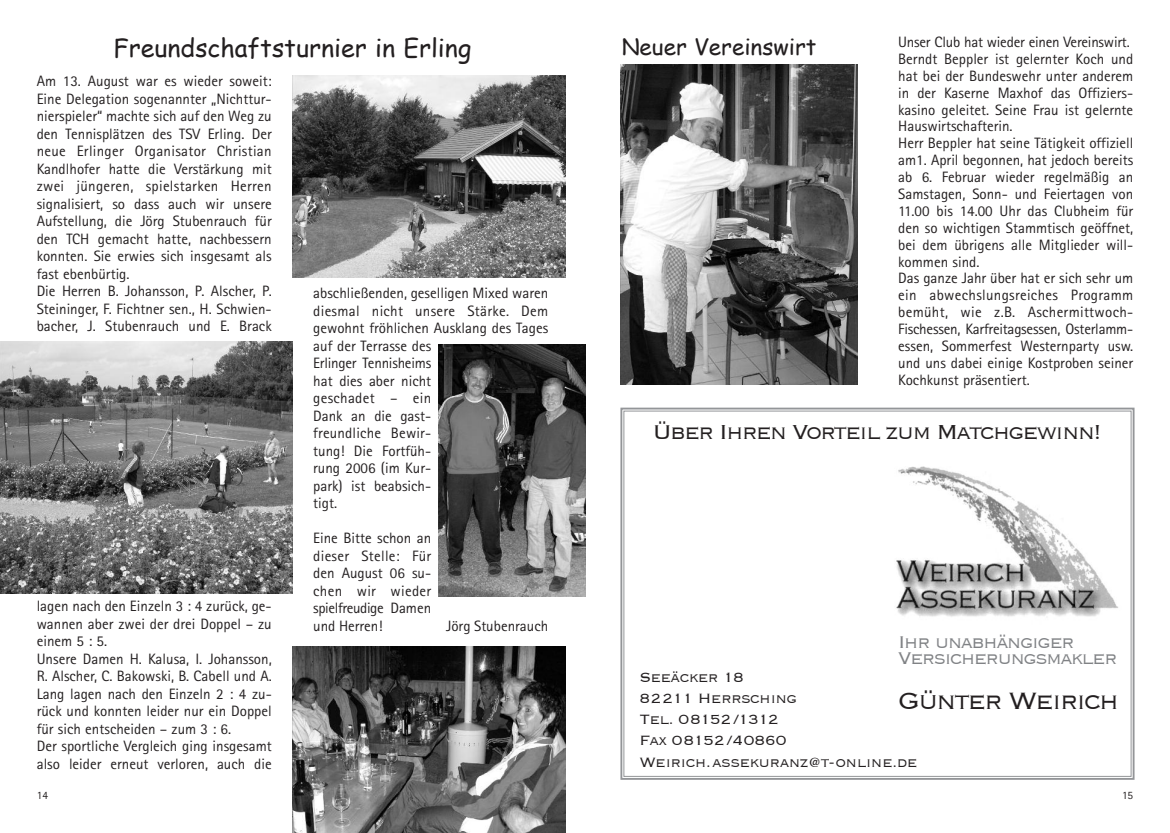
<style>
.page{position:relative;width:1170px;height:833px;background:#fff}
.page>*{position:absolute;margin:0;border:0;box-sizing:border-box;transform-origin:0 0}
.t1{font:300 30.62px "Copperplate";letter-spacing:-.075em;color:#231f20}
.t2{font:300 26.25px "Copperplate";letter-spacing:-.075em;color:#231f20}
.t3{font:25px "Comic Sans MS";color:#231f20}
.t4{font:22.5px "Comic Sans MS";color:#231f20}
.t5{font:300 22px/16.2px "Copperplate";letter-spacing:-.075em;color:#808285}
.t6{font:300 17.5px/21.2px "Copperplate";letter-spacing:-.035em;color:#231f20}
.t7{font:15px/17.5px "Rotis Sans Serif";color:#231f20}
.t8{font:11.25px "Rotis Sans Serif";color:#231f20}
</style>
<div class="page">
<img style="left:620px;top:65px;width:237px;height:319px">
<img style="left:292px;top:76px;width:273px;height:202px">
<img style="left:292px;top:647px;width:273px;height:186px">
<img style="left:0;top:342px;width:292px;height:251px">
<img style="left:438px;top:345px;width:147px;height:251px">
<img style="left:896px;top:466px;width:222px;height:151px">
<div style="left:620px;top:407px;width:514px;height:373px;border:2px solid #939598"></div>
<h3 class="t3" style="left:114px;top:29px;width:359px">Freundschaftsturnier in Erling</h3>
<p class="t7" style="left:37px;top:74px;width:236px">Am 13. August war es wieder soweit:<br>Eine Delegation sogenannter „Nichttur&shy;nierspieler“ machte sich auf den Weg zu den Tennisplätzen des TSV Erling. Der neue Erlinger Organisator Christian Kandlhofer hatte die Verstärkung mit zwei jüngeren, spielstarken Herren signalisiert, so dass auch wir unsere Aufstellung, die Jörg Stubenrauch für den TCH gemacht hatte, nachbessern konnten. Sie erwies sich insgesamt als fast ebenbürtig.<br>Die Herren B. Johansson, P. Alscher, P.<br>Steininger, F. Fichtner sen., H. Schwien&shy;bacher, J. Stubenrauch und E. Brack</p>
<p class="t7" style="left:37px;top:599px;width:236px">lagen nach den Einzeln 3 : 4 zurück, ge&shy;wannen aber zwei der drei Doppel – zu einem 5 : 5.<br>Unsere Damen H. Kalusa, I. Johansson, R. Alscher, C. Bakowski, B. Cabell und A.<br>Lang lagen nach den Einzeln 2 : 4 zu&shy;rück und konnten leider nur ein Doppel für sich entscheiden – zum 3 : 6.<br>Der sportliche Vergleich ging insgesamt also leider erneut verloren, auch die</p>
<p class="t8" style="left:37px;top:791px;width:13px">14</p>
<p class="t7" style="left:313px;top:286px;width:236px">abschließenden, geselligen Mixed waren diesmal nicht unsere Stärke. Dem gewohnt fröhlichen Ausklang des Tages auf der Terrasse des<br>Erlinger Tennisheims<br>hat dies aber nicht<br>geschadet – ein<br>Dank an die gast-<br>freundliche Bewir-<br>tung! Die Fortfüh-<br>rung 2006 (im Kur-<br>park) ist beabsich-<br>tigt.</p>
<p class="t7" style="left:313px;top:531px;width:119px;text-align:justify">Eine Bitte schon an dieser Stelle: Für den August 06 su&shy;chen wir wieder spielfreudige Damen und Herren!</p>
<p class="t7" style="left:446px;top:618px;width:104px">Jörg Stubenrauch</p>
<h3 class="t4" style="left:621px;top:30px;width:196px">Neuer Vereinswirt</h3>
<p class="t7" style="left:898px;top:35px;width:236px;line-height:16.9px">Unser Club hat wieder einen Vereinswirt.<br>Berndt Beppler ist gelernter Koch und hat bei der Bundeswehr unter anderem in der Kaserne Maxhof das Offiziers&shy;kasino geleitet. Seine Frau ist gelernte Hauswirtschafterin.<br>Herr Beppler hat seine Tätigkeit offiziell am1. April begonnen, hat jedoch bereits ab 6. Februar wieder regelmäßig an Samstagen, Sonn- und Feiertagen von 11.00 bis 14.00 Uhr das Clubheim für den so wichtigen Stammtisch geöffnet, bei dem übrigens alle Mitglieder will&shy;kommen sind.<br>Das ganze Jahr über hat er sich sehr um ein abwechslungsreiches Programm bemüht, wie z.B. Aschermittwoch-Fischessen, Karfreitagsessen, Osterlamm&shy;essen, Sommerfest Westernparty usw. und uns dabei einige Kostproben seiner Kochkunst präsentiert.</p>
<h2 class="t2" style="left:653px;top:419px;width:450px">Über Ihren Vorteil zum Matchgewinn!</h2>
<h3 class="t5" style="left:898px;top:634px;width:221px">Ihr unabhängiger<br>Versicherungsmakler</h3>
<h1 class="t1" style="left:898px;top:686px;width:223px">Günter Weirich</h1>
<p class="t6" style="left:639px;top:666px;width:279px">Seeäcker 18<br>82211 Herrsching<br>Tel. 08152/1312<br>Fax 08152/40860<br>Weirich.assekuranz@t-online.de</p>
<p class="t8" style="left:1121px;top:791px;width:13px">15</p>
</div>
